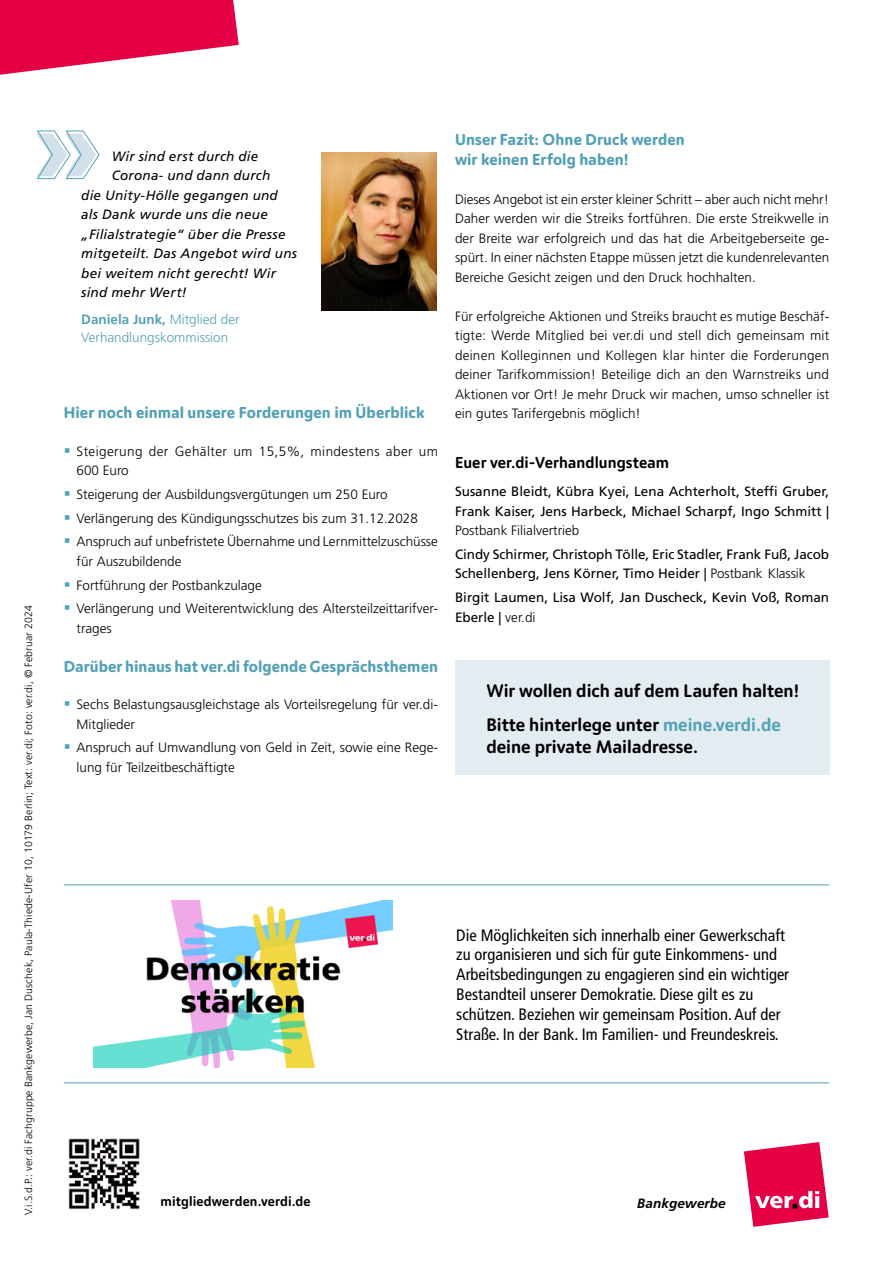
<style>
.page{position:relative;width:893px;height:1263px;background:#fff}
.page>*{position:absolute;margin:0;border:0;box-sizing:border-box;transform-origin:0 0}
.t1{font:500 18px/21.6px "Moniker Basic";color:#000}
.Normal_text{font:condensed 16.5px/19.8px "Frutiger LT Std";color:#000}
.Ü3{font:700 15.75px "Moniker Basic";letter-spacing:.005em;color:#53a1b7}
.Ü3-2{font:500 15.75px "Moniker Basic";letter-spacing:.005em;color:#000}
.Normal_text-2{font:300 13.5px/19.5px "Frutiger LT Std";color:#000}
.Normal_text-3{font:13.5px/19.5px "Frutiger LT Std";color:#000}
.Zitat{font:italic 13.5px "Frutiger LT Std";letter-spacing:.015em;color:#000}
.Normal_text-4{font:300 13.5px/19.5px "Frutiger LT Std";letter-spacing:.03em;color:#000}
.Zitierender{font:300 13.5px/18px "Frutiger LT Std";color:#53a1b7}
.Text_Bold{font:500 13.5px "Moniker Basic";letter-spacing:.01em;color:#000}
.t2{font:italic 700 13.5px "Frutiger LT Pro";letter-spacing:.005em;color:#000}
.Fussnote{font:300 10.5px "Frutiger LT Std";letter-spacing:.01em;color:#000}
.s1{font-weight:700}
.s2{font-weight:300}
.s3{color:#53a1b7}
</style>
<div class="page">
<svg style="left:0;top:0;width:239px;height:75px"></svg>
<img style="left:68px;top:1138px;width:72px;height:72px">
<svg style="left:744px;top:1142px;width:85px;height:85px"></svg>
<div style="left:455px;top:661px;width:374px;height:114px;background:#e2ecf1"></div>
<img style="left:94px;top:900px;width:298px;height:168px">
<hr style="left:64px;top:884px;width:765px;height:1px;background:#53a1b7">
<hr style="left:64px;top:1082px;width:765px;height:1px;background:#53a1b7">
<img style="left:322px;top:153px;width:114px;height:157px">
<svg style="left:36px;top:130px;width:64px;height:49px"></svg>
<p class="Fussnote" style="left:23px;top:1215px;width:611px;rotate:-90deg">V.i.S.d.P.: ver.di Fachgruppe Bankgewerbe, Jan Duschek, Paula-Thiede-Ufer 10, 10179 Berlin; Text: ver.di; Foto: ver.di, © Februar 2024</p>
<p class="Zitat" style="left:112px;top:148px;width:148px">Wir sind erst durch die</p>
<p class="Zitat" style="left:112px;top:168px;width:160px">Corona- und dann durch</p>
<p class="Zitat" style="left:81px;top:187px;width:198px">die Unity-Hölle gegangen und</p>
<p class="Zitat" style="left:81px;top:207px;width:188px">als Dank wurde uns die neue</p>
<p class="Zitat" style="left:81px;top:226px;width:206px">„Filialstrategie“ über die Presse</p>
<p class="Zitat" style="left:81px;top:246px;width:217px">mitgeteilt. Das Angebot wird uns</p>
<p class="Zitat" style="left:81px;top:265px;width:196px">bei weitem nicht gerecht! Wir</p>
<p class="Zitat" style="left:81px;top:285px;width:107px">sind mehr Wert!</p>
<p class="Zitierender" style="left:81px;top:310px;width:160px"><span class="s1">Daniela Junk,</span> Mitglied der<br>Verhandlungskommission</p>
<p class="Ü3" style="left:64px;top:402px;width:362px">Hier noch einmal unsere Forderungen im Überblick</p>
<p class="Normal_text-4" style="left:77px;top:441px;width:363px">Steigerung der Gehälter um 15,5%, mindestens aber um<br>600 Euro</p>
<p class="Normal_text-2" style="left:77px;top:485px;width:313px">Steigerung der Ausbildungsvergütungen um 250 Euro</p>
<p class="Normal_text-2" style="left:77px;top:508px;width:343px">Verlängerung des Kündigungsschutzes bis zum 31.12.2028</p>
<p class="Normal_text-2" style="left:77px;top:532px;width:363px">Anspruch auf unbefristete Übernahme und Lernmittelzuschüsse für Auszubildende</p>
<p class="Normal_text-2" style="left:77px;top:575px;width:187px">Fortführung der Postbankzulage</p>
<p class="Normal_text-2" style="left:77px;top:599px;width:363px">Verlängerung und Weiterentwicklung des Altersteilzeittarifver&shy;trages</p>
<p class="Ü3" style="left:64px;top:655px;width:376px">Darüber hinaus hat ver.di folgende Gesprächsthemen</p>
<p class="Normal_text-2" style="left:77px;top:695px;width:363px">Sechs Belastungsausgleichstage als Vorteilsregelung für ver.di-<br>Mitglieder</p>
<p class="Normal_text-2" style="left:77px;top:738px;width:363px">Anspruch auf Umwandlung von Geld in Zeit, sowie eine Rege&shy;lung für Teilzeitbeschäftigte</p>
<p class="Ü3" style="left:455px;top:129px;width:231px">Unser Fazit: Ohne Druck werden</p>
<p class="Ü3" style="left:455px;top:148px;width:175px">wir keinen Erfolg haben!</p>
<p class="Normal_text-2" style="left:455px;top:189px;width:376px;text-align:justify">Dieses Angebot ist ein erster kleiner Schritt – aber auch nicht mehr!<br>Daher werden wir die Streiks fortführen. Die erste Streikwelle in der Breite war erfolgreich und das hat die Arbeitgeberseite ge&shy;spürt. In einer nächsten Etappe müssen jetzt die kundenrelevanten Bereiche Gesicht zeigen und den Druck hochhalten.</p>
<p class="Normal_text-2" style="left:455px;top:306px;width:376px;text-align:justify">Für erfolgreiche Aktionen und Streiks braucht es mutige Beschäf&shy;tigte: Werde Mitglied bei ver.di und stell dich gemeinsam mit deinen Kolleginnen und Kollegen klar hinter die Forderungen deiner Tarifkommission! Beteilige dich an den Warnstreiks und Aktionen vor Ort! Je mehr Druck wir machen, umso schneller ist ein gutes Tarifergebnis möglich!</p>
<p class="Ü3-2" style="left:455px;top:451px;width:216px">Euer ver.di-Verhandlungsteam</p>
<p class="Normal_text-3" style="left:455px;top:482px;width:376px;text-align:justify">Susanne Bleidt, Kübra Kyei, Lena Achterholt, Steffi Gruber, Frank Kaiser, Jens Harbeck, Michael Scharpf, Ingo Schmitt | <span class="s2">Postbank Filialvertrieb</span></p>
<p class="Normal_text-3" style="left:455px;top:544px;width:376px">Cindy Schirmer, Christoph Tölle, Eric Stadler, Frank Fuß, Jacob<br>Schellenberg, Jens Körner, Timo Heider | <span class="s2">Postbank Klassik</span></p>
<p class="Normal_text-3" style="left:455px;top:588px;width:376px">Birgit Laumen, Lisa Wolf, Jan Duscheck, Kevin Voß, Roman<br>Eberle | <span class="s2">ver.di</span></p>
<p class="t1" style="left:486px;top:679px;width:314px">Wir wollen dich auf dem Laufen halten!</p>
<p class="t1" style="left:486px;top:713px;width:296px">Bitte hinterlege unter <span class="s3">meine.verdi.de </span>deine private Mailadresse.</p>
<p class="Normal_text" style="left:456px;top:925px;width:334px">Die Möglichkeiten sich innerhalb einer Gewerkschaft zu organisieren und sich für gute Einkommens- und Arbeitsbedingungen zu engagieren sind ein wichtiger Bestandteil unserer Demokratie. Diese gilt es zu schützen. Beziehen wir gemeinsam Position. Auf der Straße. In der Bank. Im Familien- und Freundeskreis.</p>
<p class="Text_Bold" style="left:161px;top:1192px;width:152px">mitgliedwerden.verdi.de</p>
<p class="t2" style="left:637px;top:1195px;width:90px">Bankgewerbe</p>
</div>
